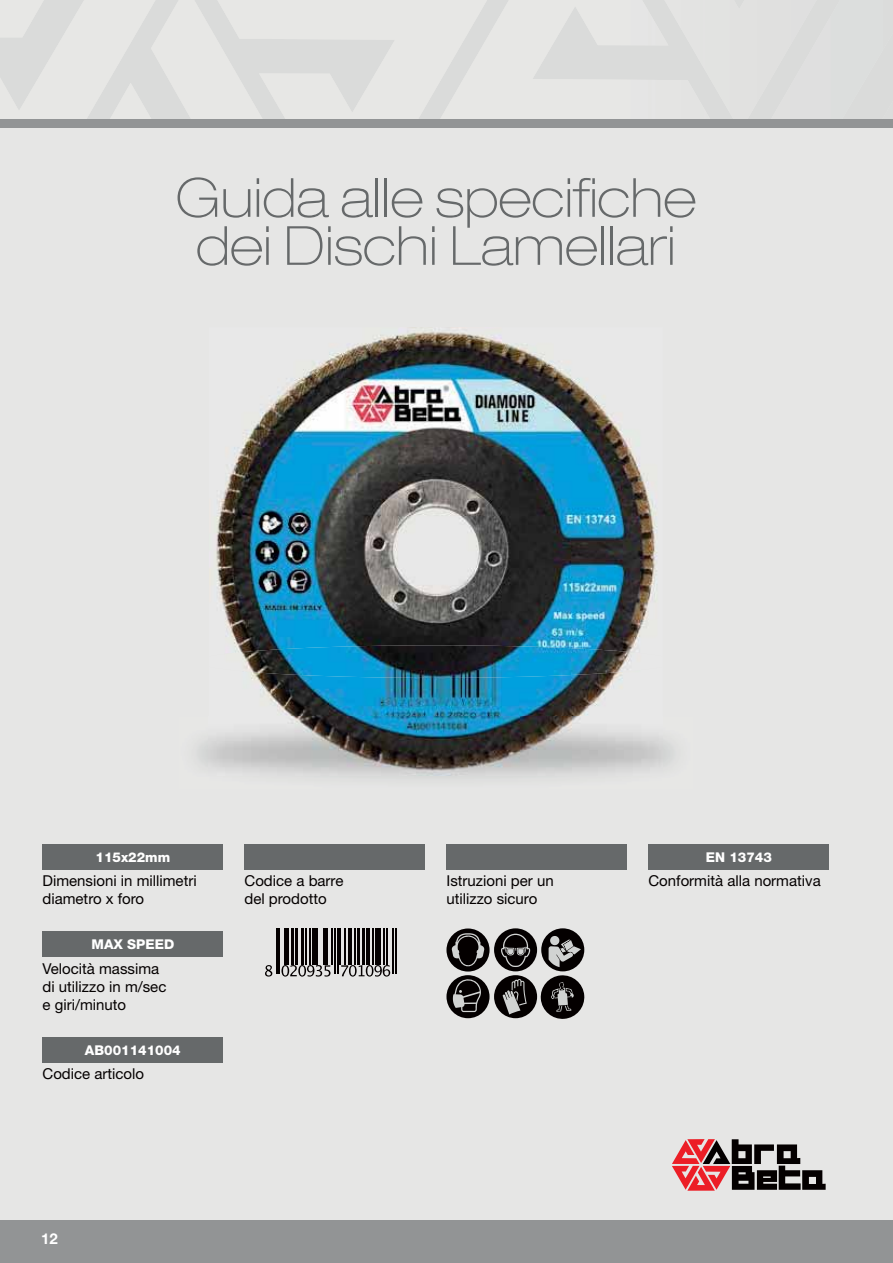
<style>
.page{position:relative;width:893px;height:1263px;background:#e6e6e5}
.page>*{position:absolute;margin:0;border:0;box-sizing:border-box;transform-origin:0 0}
.t1{font:100 expanded 54px/48px "Helvetica Neue LT Std";color:#66696a;text-align:center}
.t2{font:15px/18px "Helvetica Neue LT Std";color:#040000}
.t3{font:700 15px "Helvetica Neue LT Std";color:#fff}
.t4{font:800 13.5px "Helvetica Neue LT Std";color:#fff}
</style>
<div class="page">
<div style="left:771px;top:0;width:122px;height:119px;background:#dcdedd"></div>
<svg style="left:672px;top:1139px;width:154px;height:52px"></svg>
<div style="left:0;top:1220px;width:893px;height:43px;background:#929495"></div>
<div style="left:0;top:119px;width:893px;height:9px;background:#929495"></div>
<img style="left:209px;top:327px;width:454px;height:448px">
<img style="left:209px;top:645px;width:454px;height:33px">
<div style="left:446px;top:975px;width:43px;height:43px;background:#040000;border-radius:50%"></div>
<svg style="left:453px;top:975px;width:28px;height:37px"></svg>
<div style="left:494px;top:975px;width:43px;height:43px;background:#040000;border-radius:50%"></div>
<svg style="left:503px;top:979px;width:24px;height:35px"></svg>
<div style="left:541px;top:928px;width:43px;height:43px;background:#040000;border-radius:50%"></div>
<svg style="left:549px;top:935px;width:32px;height:32px"></svg>
<div style="left:446px;top:928px;width:43px;height:43px;background:#040000;border-radius:50%"></div>
<svg style="left:452px;top:932px;width:32px;height:37px"></svg>
<div style="left:494px;top:928px;width:43px;height:43px;background:#040000;border-radius:50%"></div>
<svg style="left:501px;top:934px;width:29px;height:33px"></svg>
<svg style="left:281px;top:965px;width:49px;height:11px"></svg>
<svg style="left:341px;top:965px;width:49px;height:11px"></svg>
<svg style="left:265px;top:965px;width:7px;height:11px"></svg>
<hr style="left:276px;top:928px;width:2px;height:45px;background:#040000">
<hr style="left:279px;top:928px;width:1px;height:45px;background:#040000">
<hr style="left:284px;top:928px;width:2px;height:36px;background:#040000">
<hr style="left:288px;top:928px;width:1px;height:36px;background:#040000">
<hr style="left:291px;top:928px;width:3px;height:36px;background:#040000">
<hr style="left:295px;top:928px;width:3px;height:36px;background:#040000">
<hr style="left:302px;top:928px;width:2px;height:36px;background:#040000">
<hr style="left:305px;top:928px;width:2px;height:36px;background:#040000">
<hr style="left:309px;top:928px;width:1px;height:36px;background:#040000">
<hr style="left:312px;top:928px;width:3px;height:36px;background:#040000">
<hr style="left:317px;top:928px;width:1px;height:36px;background:#040000">
<hr style="left:323px;top:928px;width:1px;height:36px;background:#040000">
<hr style="left:326px;top:928px;width:2px;height:36px;background:#040000">
<hr style="left:332px;top:928px;width:1px;height:36px;background:#040000">
<hr style="left:334px;top:928px;width:2px;height:45px;background:#040000">
<hr style="left:337px;top:928px;width:1px;height:45px;background:#040000">
<hr style="left:339px;top:928px;width:2px;height:36px;background:#040000">
<hr style="left:344px;top:928px;width:2px;height:36px;background:#040000">
<hr style="left:348px;top:928px;width:4px;height:36px;background:#040000">
<hr style="left:355px;top:928px;width:1px;height:36px;background:#040000">
<hr style="left:357px;top:928px;width:3px;height:36px;background:#040000">
<hr style="left:362px;top:928px;width:3px;height:36px;background:#040000">
<hr style="left:366px;top:928px;width:4px;height:36px;background:#040000">
<hr style="left:372px;top:928px;width:1px;height:36px;background:#040000">
<hr style="left:375px;top:928px;width:4px;height:36px;background:#040000">
<hr style="left:380px;top:928px;width:1px;height:36px;background:#040000">
<hr style="left:384px;top:928px;width:1px;height:36px;background:#040000">
<hr style="left:386px;top:928px;width:1px;height:36px;background:#040000">
<hr style="left:392px;top:928px;width:2px;height:45px;background:#040000">
<hr style="left:395px;top:928px;width:1px;height:45px;background:#040000">
<div style="left:43px;top:844px;width:180px;height:26px;background:#66696a"></div>
<div style="left:43px;top:931px;width:180px;height:26px;background:#66696a"></div>
<div style="left:244px;top:844px;width:181px;height:26px;background:#66696a"></div>
<div style="left:446px;top:844px;width:181px;height:26px;background:#66696a"></div>
<div style="left:648px;top:844px;width:181px;height:26px;background:#66696a"></div>
<div style="left:43px;top:1037px;width:180px;height:25px;background:#66696a"></div>
<svg style="left:540px;top:975px;width:45px;height:44px"></svg>
<h1 class="t1" style="left:175px;top:180px;width:522px">Guida alle specifiche dei Dischi Lamellari</h1>
<p class="t4" style="left:95px;top:852px;width:76px">115x22mm</p>
<p class="t2" style="left:43px;top:874px;width:156px">Dimensioni in millimetri diametro x foro</p>
<p class="t4" style="left:91px;top:939px;width:84px">MAX SPEED</p>
<p class="t2" style="left:43px;top:961px;width:125px">Velocità massima di utilizzo in m/sec e giri/minuto</p>
<p class="t4" style="left:85px;top:1045px;width:97px">AB001141004</p>
<p class="t2" style="left:43px;top:1067px;width:103px">Codice articolo</p>
<p class="t2" style="left:244px;top:874px;width:100px">Codice a barre del prodotto</p>
<p class="t2" style="left:446px;top:874px;width:109px">Istruzioni per un utilizzo sicuro</p>
<p class="t3" style="left:41px;top:1233px;width:18px">12</p>
<p class="t4" style="left:706px;top:852px;width:68px">EN 13743</p>
<p class="t2" style="left:648px;top:874px;width:174px">Conformità alla normativa</p>
</div>
